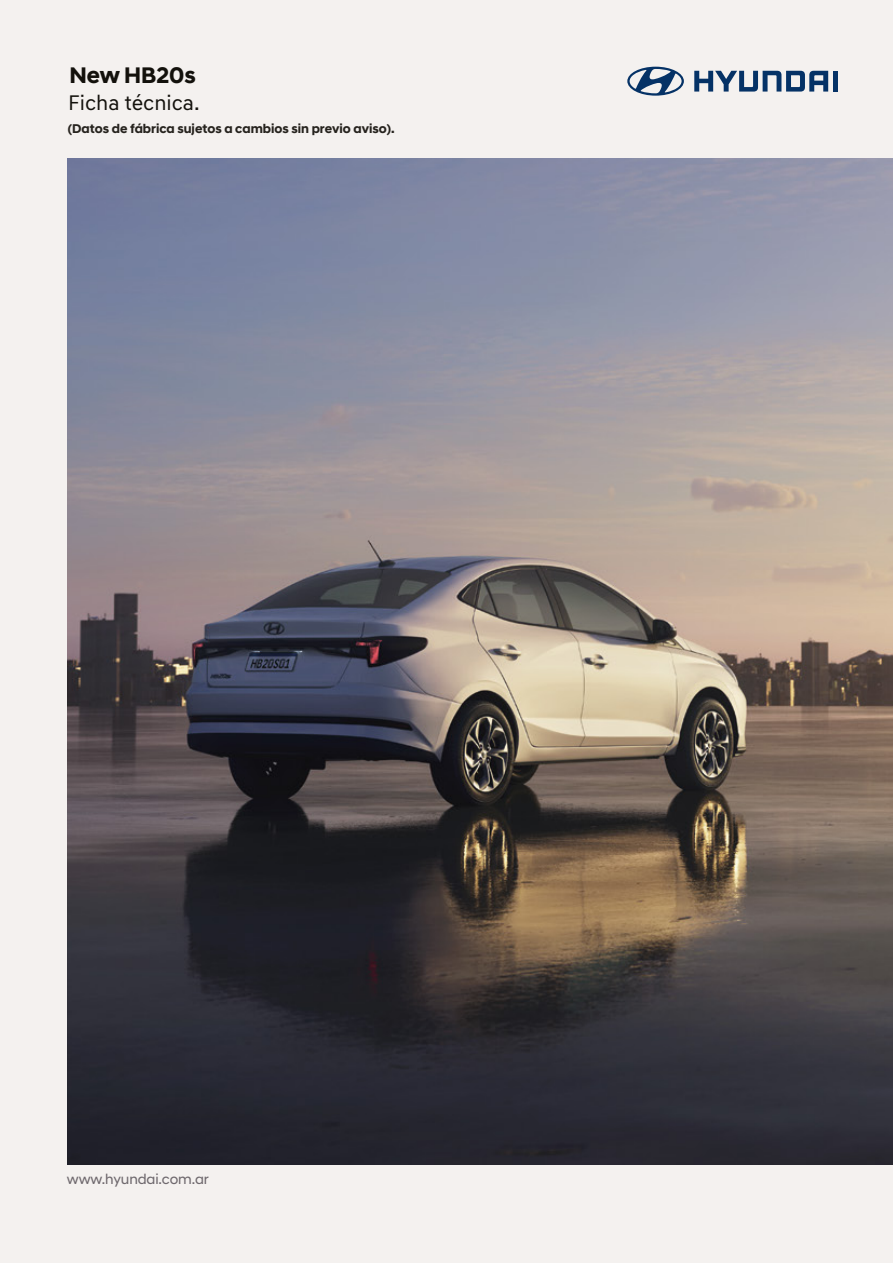
<style>
.page{position:relative;width:893px;height:1263px;background:#f4f1ef}
.page>*{position:absolute;margin:0;border:0;box-sizing:border-box;transform-origin:0 0}
.t1{font:700 22.95px "Hyundai Sans Head";color:#13110c}
.t2{font:21.45px "Hyundai Sans Text";color:#13110c}
.t3{font:14.55px "Hyundai Sans Head";letter-spacing:-.005em;color:#6f696e}
.t4{font:700 12.9px "Hyundai Sans Head";color:#26231e}
</style>
<div class="page">
<svg style="left:694px;top:71px;width:134px;height:21px"></svg>
<div style="left:833px;top:71px;width:5px;height:21px;background:#053266"></div>
<svg style="left:627px;top:67px;width:57px;height:29px"></svg>
<img style="left:67px;top:158px;width:826px;height:1007px">
<h1 class="t1" style="left:69px;top:61px;width:128px">New HB20s</h1>
<h2 class="t2" style="left:68px;top:89px;width:133px">Ficha técnica.</h2>
<p class="t4" style="left:68px;top:121px;width:328px">(Datos de fábrica sujetos a cambios sin previo aviso).</p>
<p class="t3" style="left:67px;top:1171px;width:143px">www.hyundai.com.ar</p>
</div>
